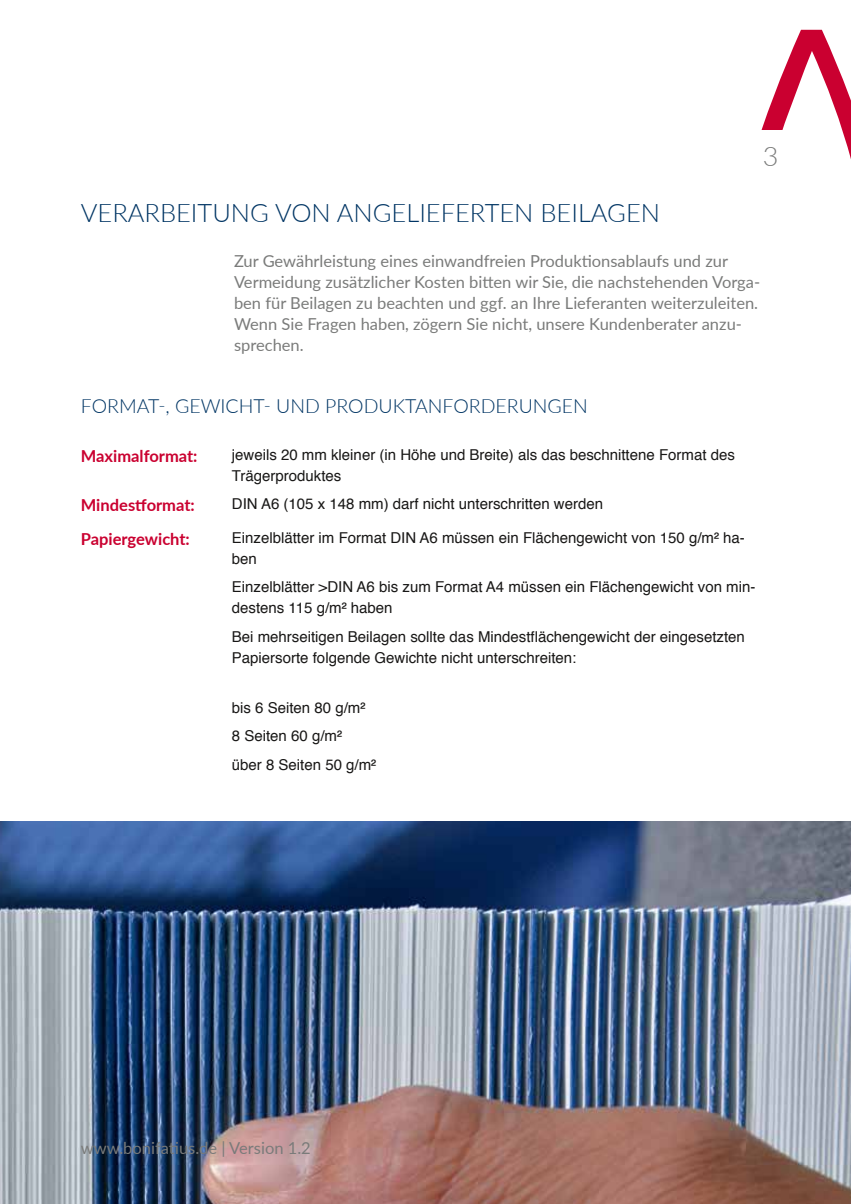
<style>
.page{position:relative;width:851px;height:1204px;background:#fff}
.page>*{position:absolute;margin:0;border:0;box-sizing:border-box;transform-origin:0 0}
.t1{font:300 27px "Lato";color:#7a7b7a}
.t2{font:300 25.5px "Lato";color:#003564}
.t3{font:300 19.5px "Lato";color:#003564}
.t4{font:16.5px/21px "Lato";color:#7a7b7a}
.t5{font:700 16.5px "Lato";color:#ca0030}
.t6{font:15px/21.3px "Helvetica";color:#181716}
</style>
<div class="page">
<img style="left:0;top:821px;width:850px;height:382px">
<svg style="left:761px;top:29px;width:89px;height:127px"></svg>
<div style="left:739px;top:130px;width:63px;height:36px;background:#fff"></div>
<h1 class="t1" style="left:762px;top:137px;width:17px">3</h1>
<h2 class="t2" style="left:81px;top:195px;width:580px">VERARBEITUNG VON ANGELIEFERTEN BEILAGEN</h2>
<p class="t4" style="left:234px;top:249px;width:527px">Zur Gewährleistung eines einwandfreien Produktionsablaufs und zur Vermeidung zusätzlicher Kosten bitten wir Sie, die nachstehenden Vorga&shy;ben für Beilagen zu beachten und ggf. an Ihre Lieferanten weiterzuleiten.<br>Wenn Sie Fragen haben, zögern Sie nicht, unsere Kundenberater anzu&shy;sprechen.</p>
<h3 class="t3" style="left:81px;top:392px;width:508px">FORMAT-, GEWICHT- UND PRODUKTANFORDERUNGEN</h3>
<p class="t5" style="left:81px;top:443px;width:118px">Maximalformat:</p>
<p class="t6" style="left:232px;top:444px;width:504px">jeweils 20 mm kleiner (in Höhe und Breite) als das beschnittene Format des<br>Trägerproduktes</p>
<p class="t5" style="left:81px;top:493px;width:115px">Mindestformat:</p>
<p class="t6" style="left:232px;top:494px;width:372px">DIN A6 (105 x 148 mm) darf nicht unterschritten werden</p>
<p class="t5" style="left:81px;top:526px;width:110px">Papiergewicht:</p>
<p class="t6" style="left:232px;top:527px;width:514px">Einzelblätter im Format DIN A6 müssen ein Flächengewicht von 150 g/m² ha&shy;ben</p>
<p class="t6" style="left:232px;top:576px;width:525px">Einzelblätter &gt;DIN A6 bis zum Format A4 müssen ein Flächengewicht von min&shy;destens 115 g/m² haben</p>
<p class="t6" style="left:232px;top:626px;width:514px">Bei mehrseitigen Beilagen sollte das Mindestflächengewicht der eingesetzten<br>Papiersorte folgende Gewichte nicht unterschreiten:</p>
<p class="t6" style="left:232px;top:693px;width:146px;line-height:28.5px">bis 6 Seiten 80 g/m²<br>8 Seiten 60 g/m²<br>über 8 Seiten 50 g/m²</p>
<p class="t4" style="left:81px;top:1136px;width:231px">www.bonifatius.de | Version 1.2</p>
</div>
